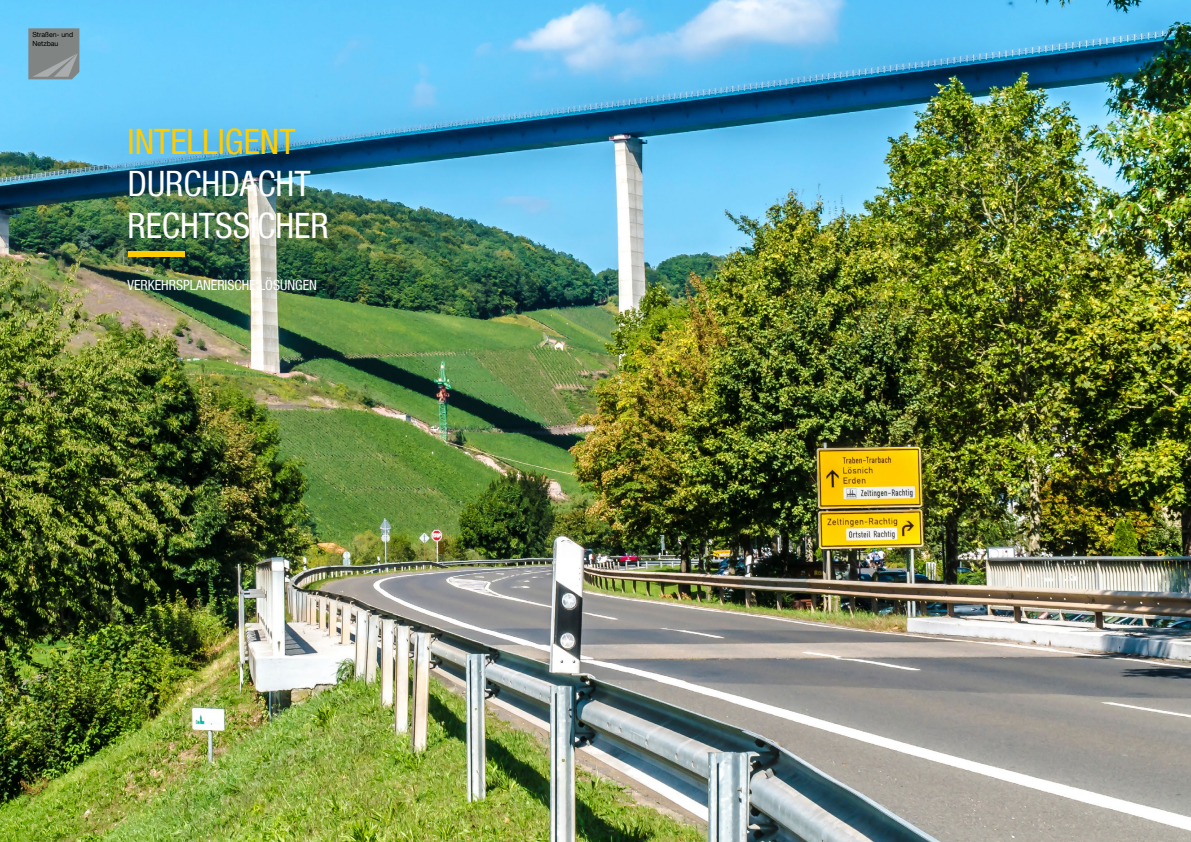
<style>
.page{position:relative;width:1191px;height:842px;background:#fff}
.page>*{position:absolute;margin:0;border:0;box-sizing:border-box;transform-origin:0 0}
.t1{font:condensed 35px/42px "Helvetica Neue LT Com";color:#fff}
.t2{font:condensed 35px "Helvetica Neue LT Com";color:#fc0}
.t3{font:condensed 14px "Helvetica Neue LT Com";color:#fff}
.t4{font:7px/9px "Helvetica Neue LT Com";color:#000}
</style>
<div class="page">
<img style="left:0;top:0;width:1191px;height:842px">
<svg style="left:28px;top:28px;width:51px;height:51px;background:#7f8788"></svg>
<img style="left:32px;top:54px;width:46px;height:23px">
<div style="left:128px;top:251px;width:57px;height:6px;background:#fc0"></div>
<p class="t4" style="left:32px;top:30px;width:42px">Straßen- und<br>Netzbau</p>
<p class="t2" style="left:128px;top:121px;width:169px">INTELLIGENT</p>
<p class="t1" style="left:128px;top:162px;width:203px">DURCHDACHT<br>RECHTSSICHER</p>
<p class="t3" style="left:128px;top:277px;width:191px">VERKEHRSPLANERISCHE LÖSUNGEN</p>
</div>
